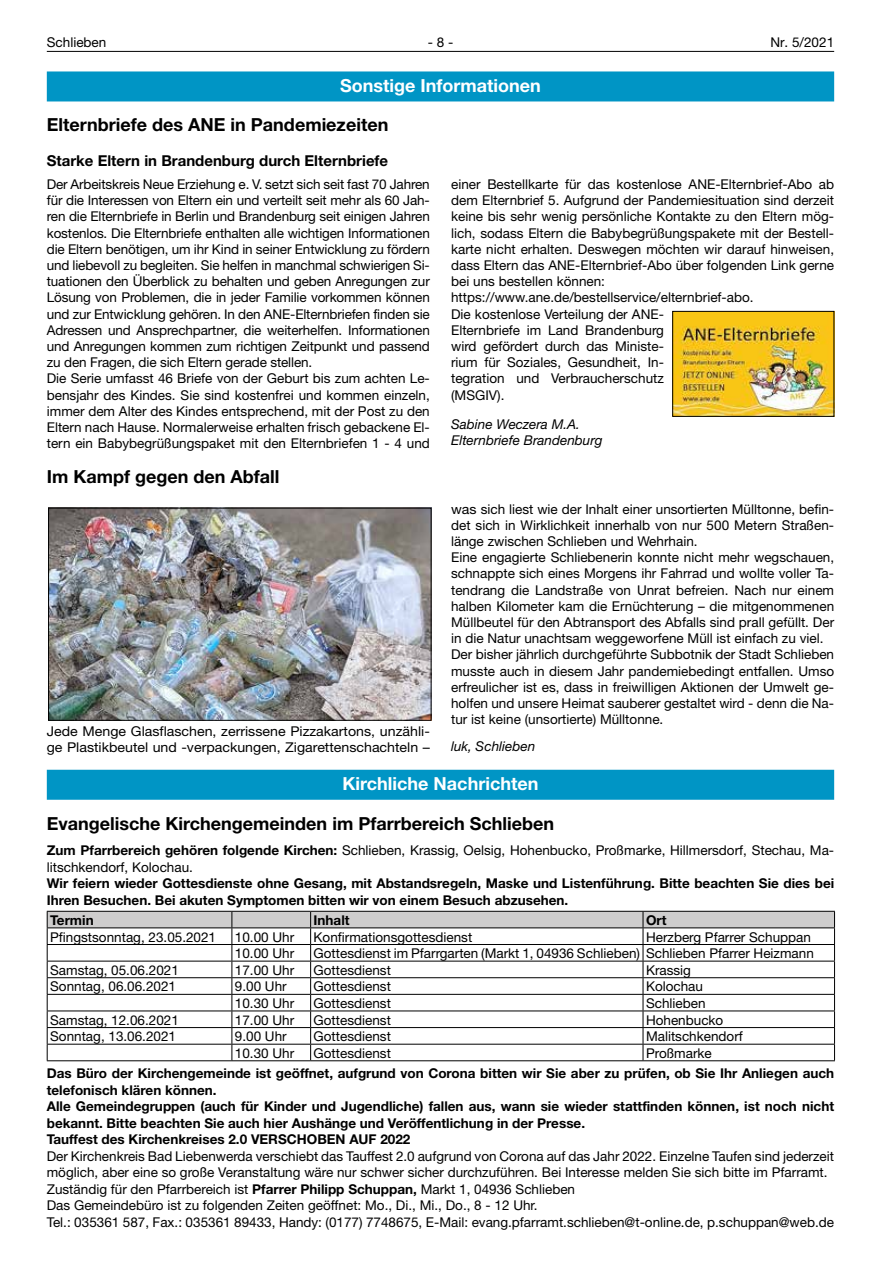
<style>
.page{position:relative;width:881px;height:1263px;background:#fff}
.page>*{position:absolute;margin:0;border:0;box-sizing:border-box;transform-origin:0 0}
.t1{font:700 18px "Helvetica Neue LT";color:#000}
.t2{font:700 18px "Helvetica Neue LT";color:#fff}
.t3{font:700 15px "Helvetica Neue LT";color:#000}
.t4{font:13.5px/16.2px "Helvetica Neue LT";color:#000}
.t5{font:13.5px/16.2px "Helvetica Neue LT";color:#000;scale:1.05 1}
.t6{font:700 13.5px/16.5px "Helvetica Neue LT";color:#000}
.t7{font:italic 13.5px/16.2px "Helvetica Neue LT";color:#000}
.s1{font-weight:700}
</style>
<div class="page">
<hr style="left:47px;top:51px;width:786px;height:1px;background:#000">
<div style="left:47px;top:71px;width:786px;height:30px;background:#0095c5"></div>
<img style="left:50px;top:510px;width:379px;height:208px">
<div style="left:48px;top:508px;width:383px;height:212px;border:1px solid #000"></div>
<img style="left:674px;top:313px;width:157px;height:102px">
<div style="left:672px;top:311px;width:161px;height:106px;border:1px solid #000"></div>
<div style="left:47px;top:770px;width:786px;height:30px;background:#0095c5"></div>
<hr style="left:47px;top:1060px;width:185px;height:1px;background:#000">
<hr style="left:232px;top:1060px;width:78px;height:1px;background:#000">
<hr style="left:310px;top:1060px;width:332px;height:1px;background:#000">
<svg style="left:47px;top:911px;width:787px;height:149px"></svg>
<hr style="left:642px;top:1060px;width:192px;height:1px;background:#000">
<p class="t4" style="left:47px;top:34px;width:61px">Schlieben</p>
<p class="t4" style="left:427px;top:34px;width:27px">- 8 -</p>
<p class="t4" style="left:770px;top:34px;width:65px">Nr. 5/2021</p>
<h1 class="t2" style="left:340px;top:74px;width:202px">Sonstige Informationen</h1>
<h1 class="t1" style="left:47px;top:114px;width:343px">Elternbriefe des ANE in Pandemiezeiten</h1>
<p class="t3" style="left:47px;top:152px;width:343px">Starke Eltern in Brandenburg durch Elternbriefe</p>
<p class="t4" style="left:47px;top:176px;width:384px">Der Arbeitskreis Neue Erziehung e. V. setzt sich seit fast 70 Jahren für die Interessen von Eltern ein und verteilt seit mehr als 60 Jah&shy;ren die Elternbriefe in Berlin und Brandenburg seit einigen Jahren kostenlos. Die Elternbriefe enthalten alle wichtigen Informationen die Eltern benötigen, um ihr Kind in seiner Entwicklung zu fördern und liebevoll zu begleiten. Sie helfen in manchmal schwierigen Si&shy;tuationen den Überblick zu behalten und geben Anregungen zur Lösung von Problemen, die in jeder Familie vorkommen können und zur Entwicklung gehören. In den ANE-Elternbriefen finden sie Adressen und Ansprechpartner, die weiterhelfen. Informationen und Anregungen kommen zum richtigen Zeitpunkt und passend zu den Fragen, die sich Eltern gerade stellen.<br>Die Serie umfasst 46 Briefe von der Geburt bis zum achten Le&shy;bensjahr des Kindes. Sie sind kostenfrei und kommen einzeln, immer dem Alter des Kindes entsprechend, mit der Post zu den Eltern nach Hause. Normalerweise erhalten frisch gebackene El&shy;tern ein Babybegrüßungspaket mit den Elternbriefen 1 - 4 und</p>
<p class="t4" style="left:451px;top:176px;width:384px">einer Bestellkarte für das kostenlose ANE-Elternbrief-Abo ab dem Elternbrief 5. Aufgrund der Pandemiesituation sind derzeit keine bis sehr wenig persönliche Kontakte zu den Eltern mög&shy;lich, sodass Eltern die Babybegrüßungspakete mit der Bestell&shy;karte nicht erhalten. Deswegen möchten wir darauf hinweisen, dass Eltern das ANE-Elternbrief-Abo über folgenden Link gerne bei uns bestellen können: https://www.ane.de/bestellservice/elternbrief-abo.<br>Die kostenlose Verteilung der ANE-<br>Elternbriefe im Land Brandenburg<br>wird gefördert durch das Ministe-<br>rium für Soziales, Gesundheit, In-<br>tegration und Verbraucherschutz<br>(MSGIV).</p>
<p class="t7" style="left:451px;top:416px;width:153px">Sabine Weczera M.A.<br>Elternbriefe Brandenburg</p>
<h1 class="t1" style="left:47px;top:465px;width:234px">Im Kampf gegen den Abfall</h1>
<p class="t5" style="left:451px;top:500px;width:366px">was sich liest wie der Inhalt einer unsortierten Mülltonne, befin&shy;det sich in Wirklichkeit innerhalb von nur 500 Metern Straßen&shy;länge zwischen Schlieben und Wehrhain.<br>Eine engagierte Schliebenerin konnte nicht mehr wegschauen, schnappte sich eines Morgens ihr Fahrrad und wollte voller Ta&shy;tendrang die Landstraße von Unrat befreien. Nach nur einem halben Kilometer kam die Ernüchterung – die mitgenommenen Müllbeutel für den Abtransport des Abfalls sind prall gefüllt. Der in die Natur unachtsam weggeworfene Müll ist einfach zu viel.<br>Der bisher jährlich durchgeführte Subbotnik der Stadt Schlieben musste auch in diesem Jahr pandemiebedingt entfallen. Umso erfreulicher ist es, dass in freiwilligen Aktionen der Umwelt ge&shy;holfen und unsere Heimat sauberer gestaltet wird - denn die Na&shy;tur ist keine (unsortierte) Mülltonne.</p>
<p class="t7" style="left:451px;top:738px;width:86px">luk, Schlieben</p>
<h1 class="t2" style="left:342px;top:772px;width:197px">Kirchliche Nachrichten</h1>
<h1 class="t1" style="left:47px;top:812px;width:508px">Evangelische Kirchengemeinden im Pfarrbereich Schlieben</h1>
<p class="t4" style="left:47px;top:842px;width:788px"><span class="s1">Zum Pfarrbereich gehören folgende Kirchen:</span> Schlieben, Krassig, Oelsig, Hohenbucko, Proßmarke, Hillmersdorf, Stechau, Ma&shy;litschkendorf, Kolochau.</p>
<p class="t6" style="left:47px;top:875px;width:788px">Wir feiern wieder Gottesdienste ohne Gesang, mit Abstandsregeln, Maske und Listenführung. Bitte beachten Sie dies bei<br>Ihren Besuchen. Bei akuten Symptomen bitten wir von einem Besuch abzusehen.</p>
<p class="t6" style="left:50px;top:911px;width:45px">Termin</p>
<p class="t6" style="left:313px;top:911px;width:37px">Inhalt</p>
<p class="t6" style="left:645px;top:911px;width:22px">Ort</p>
<p class="t4" style="left:50px;top:928px;width:167px">Pfingstsonntag, 23.05.2021</p>
<p class="t4" style="left:235px;top:928px;width:61px">10.00 Uhr</p>
<p class="t4" style="left:313px;top:928px;width:160px">Konfirmationsgottesdienst</p>
<p class="t4" style="left:645px;top:928px;width:166px">Herzberg Pfarrer Schuppan</p>
<p class="t4" style="left:235px;top:945px;width:61px">10.00 Uhr</p>
<p class="t4" style="left:313px;top:945px;width:501px">Gottesdienst im Pfarrgarten (Markt 1, 04936 Schlieben) Schlieben Pfarrer Heizmann</p>
<p class="t4" style="left:50px;top:962px;width:130px">Samstag, 05.06.2021</p>
<p class="t4" style="left:235px;top:962px;width:61px">17.00 Uhr</p>
<p class="t4" style="left:313px;top:962px;width:79px">Gottesdienst</p>
<p class="t4" style="left:645px;top:962px;width:46px">Krassig</p>
<p class="t4" style="left:50px;top:978px;width:127px">Sonntag, 06.06.2021</p>
<p class="t4" style="left:235px;top:978px;width:53px">9.00 Uhr</p>
<p class="t4" style="left:313px;top:978px;width:79px">Gottesdienst</p>
<p class="t4" style="left:645px;top:978px;width:59px">Kolochau</p>
<p class="t4" style="left:235px;top:995px;width:61px">10.30 Uhr</p>
<p class="t4" style="left:313px;top:995px;width:79px">Gottesdienst</p>
<p class="t4" style="left:645px;top:995px;width:61px">Schlieben</p>
<p class="t4" style="left:50px;top:1011px;width:130px">Samstag, 12.06.2021</p>
<p class="t4" style="left:235px;top:1011px;width:61px">17.00 Uhr</p>
<p class="t4" style="left:313px;top:1011px;width:79px">Gottesdienst</p>
<p class="t4" style="left:645px;top:1011px;width:79px">Hohenbucko</p>
<p class="t4" style="left:50px;top:1028px;width:127px">Sonntag, 13.06.2021</p>
<p class="t4" style="left:235px;top:1028px;width:53px">9.00 Uhr</p>
<p class="t4" style="left:313px;top:1028px;width:79px">Gottesdienst</p>
<p class="t4" style="left:645px;top:1028px;width:98px">Malitschkendorf</p>
<p class="t4" style="left:235px;top:1045px;width:61px">10.30 Uhr</p>
<p class="t4" style="left:313px;top:1045px;width:79px">Gottesdienst</p>
<p class="t4" style="left:645px;top:1045px;width:67px">Proßmarke</p>
<p class="t6" style="left:47px;top:1065px;width:788px">Das Büro der Kirchengemeinde ist geöffnet, aufgrund von Corona bitten wir Sie aber zu prüfen, ob Sie Ihr Anliegen auch telefonisch klären können.<br>Alle Gemeindegruppen (auch für Kinder und Jugendliche) fallen aus, wann sie wieder stattfinden können, ist noch nicht bekannt. Bitte beachten Sie auch hier Aushänge und Veröffentlichung in der Presse.<br>Tauffest des Kirchenkreises 2.0 VERSCHOBEN AUF 2022</p>
<p class="t4" style="left:47px;top:1147px;width:788px">Der Kirchenkreis Bad Liebenwerda verschiebt das Tauffest 2.0 aufgrund von Corona auf das Jahr 2022. Einzelne Taufen sind jederzeit möglich, aber eine so große Veranstaltung wäre nur schwer sicher durchzuführen. Bei Interesse melden Sie sich bitte im Pfarramt.<br>Zuständig für den Pfarrbereich ist <span class="s1">Pfarrer Philipp Schuppan,</span> Markt 1, 04936 Schlieben<br>Das Gemeindebüro ist zu folgenden Zeiten geöffnet: Mo., Di., Mi., Do., 8 - 12 Uhr.<br>Tel.: 035361 587, Fax.: 035361 89433, Handy: (0177) 7748675, E-Mail: evang.pfarramt.schlieben@t-online.de, p.schuppan@web.de</p>
<p class="t5" style="left:47px;top:723px;width:366px">Jede Menge Glasflaschen, zerrissene Pizzakartons, unzähli&shy;ge Plastikbeutel und -verpackungen, Zigarettenschachteln –</p>
</div>
